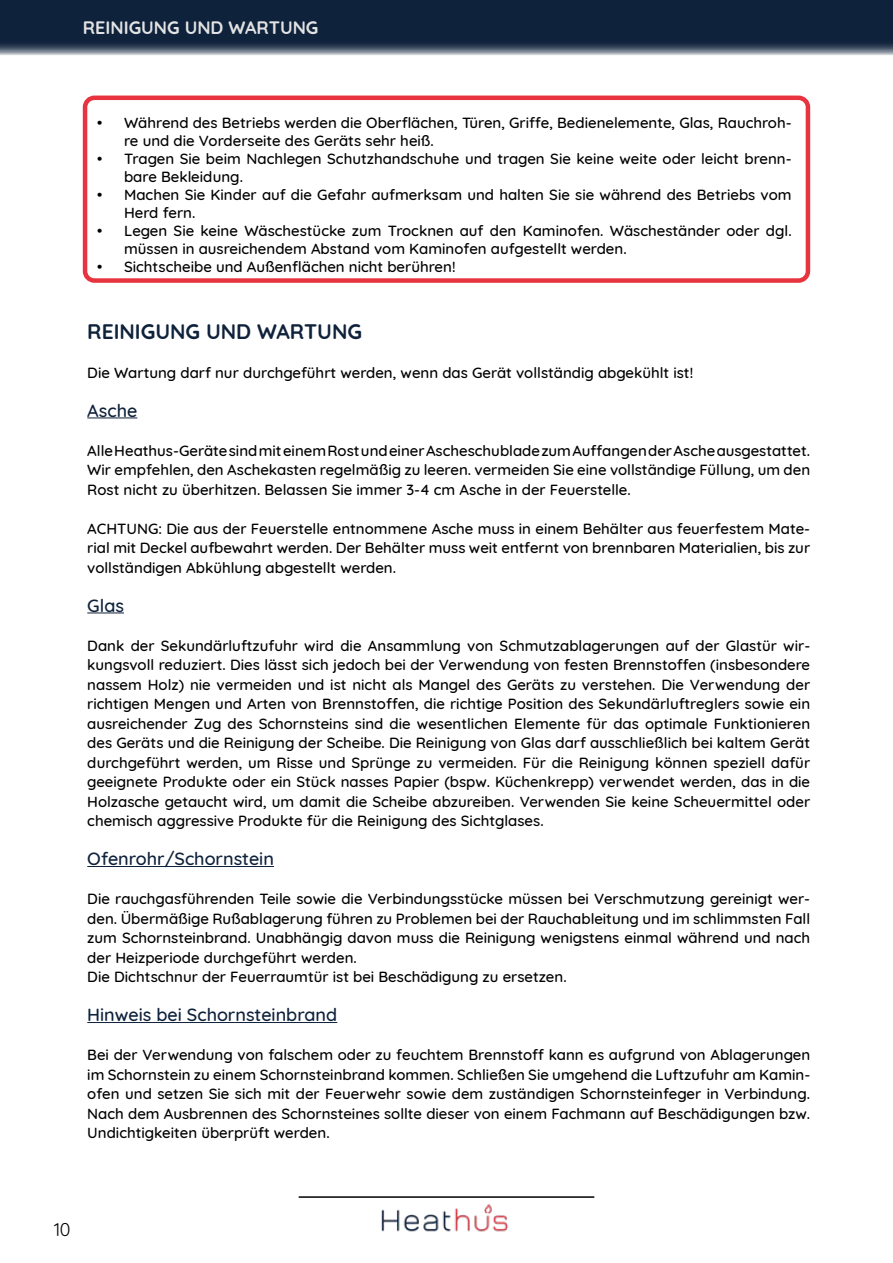
<style>
.page{position:relative;width:893px;height:1263px;background:#fff}
.page>*{position:absolute;margin:0;border:0;box-sizing:border-box;transform-origin:0 0}
.t1{font:700 21px "Quicksand";color:#0f223b}
.t2{font:500 18px "Quicksand";color:#0f223b}
.t3{font:700 18px "Quicksand";color:#e3e3e4}
.t4{font:18px "Quicksand";color:#000}
.t5{font:500 15px/19.5px "Quicksand";color:#000}
</style>
<div class="page">
<svg style="left:0;top:0;width:893px;height:55px;background:#203249"></svg>
<img style="left:381px;top:1204px;width:127px;height:28px">
<hr style="left:299px;top:1196px;width:295px;height:2px;background:#000">
<hr style="left:87px;top:417px;width:50px;height:1px;background:#0f223b">
<hr style="left:87px;top:612px;width:37px;height:1px;background:#0f223b">
<hr style="left:87px;top:866px;width:187px;height:1px;background:#0f223b">
<hr style="left:87px;top:1022px;width:250px;height:1px;background:#0f223b">
<div style="left:83px;top:96px;width:727px;height:187px;border:4px solid #e7343f;border-radius:9px"></div>
<p class="t3" style="left:83px;top:13px;width:24px">REINIGUNG</p>
<p class="t3" style="left:185px;top:13px;width:14px">UND</p>
<p class="t3" style="left:229px;top:13px;width:14px">WARTUNG</p>
<p class="t5" style="left:124px;top:112px;width:669px;line-height:18px;text-indent:-27px">• Während des Betriebs werden die Oberflächen, Türen, Griffe, Bedienelemente, Glas, Rauchroh&shy;re und die Vorderseite des Geräts sehr heiß.</p>
<p class="t5" style="left:124px;top:148px;width:669px;line-height:18px;text-indent:-27px">• Tragen Sie beim Nachlegen Schutzhandschuhe und tragen Sie keine weite oder leicht brenn&shy;bare Bekleidung.</p>
<p class="t5" style="left:124px;top:184px;width:669px;line-height:18px;text-indent:-27px">• Machen Sie Kinder auf die Gefahr aufmerksam und halten Sie sie während des Betriebs vom<br>Herd fern.</p>
<p class="t5" style="left:124px;top:220px;width:669px;line-height:18px;text-indent:-27px">• Legen Sie keine Wäschestücke zum Trocknen auf den Kaminofen. Wäscheständer oder dgl. müssen in ausreichendem Abstand vom Kaminofen aufgestellt werden.</p>
<p class="t5" style="left:97px;top:255px;width:360px">• Sichtscheibe und Außenflächen nicht berühren!</p>
<h1 class="t1" style="left:87px;top:314px;width:276px">REINIGUNG UND WARTUNG</h1>
<p class="t5" style="left:87px;top:361px;width:607px">Die Wartung darf nur durchgeführt werden, wenn das Gerät vollständig abgekühlt ist!</p>
<p class="t2" style="left:87px;top:396px;width:52px">Asche</p>
<p class="t5" style="left:87px;top:439px;width:724px;text-align:justify">Alle Heathus-Geräte sind mit einem Rost und einer Ascheschublade zum Auffangen der Asche ausgestattet.<br>Wir empfehlen, den Aschekasten regelmäßig zu leeren. vermeiden Sie eine vollständige Füllung, um den Rost nicht zu überhitzen. Belassen Sie immer 3-4 cm Asche in der Feuerstelle.</p>
<p class="t5" style="left:87px;top:517px;width:724px;text-align:justify">ACHTUNG: Die aus der Feuerstelle entnommene Asche muss in einem Behälter aus feuerfestem Mate&shy;rial mit Deckel aufbewahrt werden. Der Behälter muss weit entfernt von brennbaren Materialien, bis zur vollständigen Abkühlung abgestellt werden.</p>
<p class="t2" style="left:87px;top:591px;width:38px">Glas</p>
<p class="t5" style="left:87px;top:634px;width:724px;text-align:justify">Dank der Sekundärluftzufuhr wird die Ansammlung von Schmutzablagerungen auf der Glastür wir&shy;kungsvoll reduziert. Dies lässt sich jedoch bei der Verwendung von festen Brennstoffen (insbesondere nassem Holz) nie vermeiden und ist nicht als Mangel des Geräts zu verstehen. Die Verwendung der richtigen Mengen und Arten von Brennstoffen, die richtige Position des Sekundärluftreglers sowie ein ausreichender Zug des Schornsteins sind die wesentlichen Elemente für das optimale Funktionieren des Geräts und die Reinigung der Scheibe. Die Reinigung von Glas darf ausschließlich bei kaltem Gerät durchgeführt werden, um Risse und Sprünge zu vermeiden. Für die Reinigung können speziell dafür geeignete Produkte oder ein Stück nasses Papier (bspw. Küchenkrepp) verwendet werden, das in die Holzasche getaucht wird, um damit die Scheibe abzureiben. Verwenden Sie keine Scheuermittel oder chemisch aggressive Produkte für die Reinigung des Sichtglases.</p>
<p class="t2" style="left:87px;top:844px;width:188px">Ofenrohr/Schornstein</p>
<p class="t5" style="left:87px;top:888px;width:724px">Die rauchgasführenden Teile sowie die Verbindungsstücke müssen bei Verschmutzung gereinigt wer&shy;den. Übermäßige Rußablagerung führen zu Problemen bei der Rauchableitung und im schlimmsten Fall zum Schornsteinbrand. Unabhängig davon muss die Reinigung wenigstens einmal während und nach der Heizperiode durchgeführt werden.<br>Die Dichtschnur der Feuerraumtür ist bei Beschädigung zu ersetzen.</p>
<p class="t2" style="left:87px;top:1000px;width:251px">Hinweis bei Schornsteinbrand</p>
<p class="t5" style="left:87px;top:1044px;width:724px;text-align:justify">Bei der Verwendung von falschem oder zu feuchtem Brennstoff kann es aufgrund von Ablagerungen im Schornstein zu einem Schornsteinbrand kommen. Schließen Sie umgehend die Luftzufuhr am Kamin&shy;ofen und setzen Sie sich mit der Feuerwehr sowie dem zuständigen Schornsteinfeger in Verbindung.<br>Nach dem Ausbrennen des Schornsteines sollte dieser von einem Fachmann auf Beschädigungen bzw.<br>Undichtigkeiten überprüft werden.</p>
<p class="t4" style="left:54px;top:1215px;width:18px">10</p>
</div>
